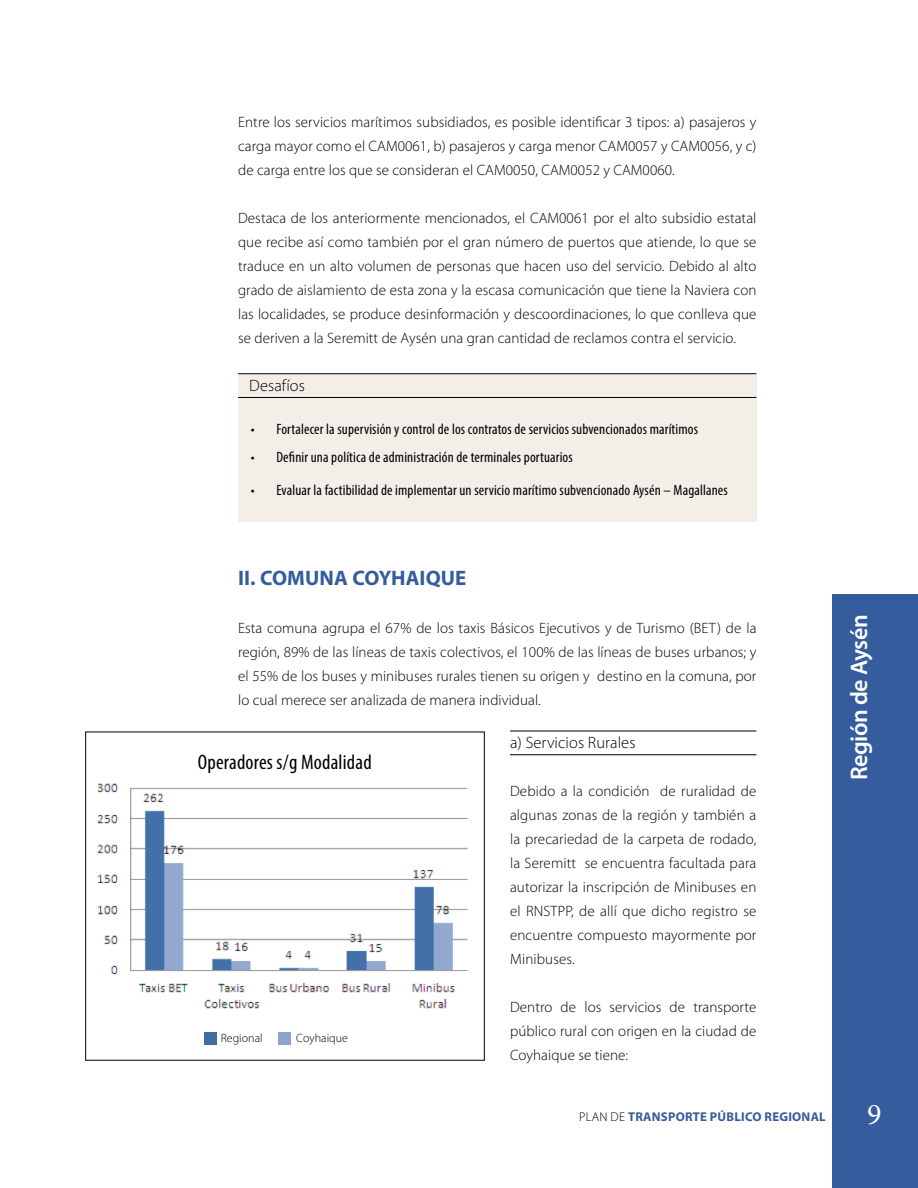
<style>
.page{position:relative;width:918px;height:1188px;background:#fff}
.page>*{position:absolute;margin:0;border:0;box-sizing:border-box;transform-origin:0 0}
.t1{font:30px "Minion Pro";color:#fff}
.t2{font:600 24px "Myriad Pro";letter-spacing:-.02em;color:#fff}
.t3{font:condensed 21px "Myriad Pro";letter-spacing:.01em;color:#000}
.t4{font:700 21px "Myriad Pro";letter-spacing:.005em;color:#355d9e}
.t5{font:300 16.5px "Myriad Pro";letter-spacing:.005em;color:#000}
.t6{font:300 15px/24px "Myriad Pro";letter-spacing:.005em;color:#000;text-align:justify}
.t7{font:condensed 15px "Myriad Pro";letter-spacing:.01em;color:#000}
.t8{font:700 12.75px "Myriad Pro";letter-spacing:.02em;color:#355d9e}
.t9{font:300 12px "Myriad Pro";letter-spacing:.005em;color:#000}
.s1{font-weight:300;color:#000}
</style>
<div class="page">
<div style="left:833px;top:594px;width:85px;height:594px;background:#355d9e"></div>
<div style="left:238px;top:374px;width:518px;height:147px;background:#f3eee8"></div>
<hr style="left:238px;top:373px;width:518px;height:1px;background:#000">
<hr style="left:238px;top:397px;width:518px;height:1px;background:#000">
<hr style="left:510px;top:731px;width:246px;height:1px;background:#000">
<hr style="left:510px;top:754px;width:246px;height:1px;background:#000">
<img style="left:97px;top:783px;width:371px;height:226px">
<div style="left:204px;top:1032px;width:13px;height:13px;background:#3f6d9f"></div>
<div style="left:278px;top:1032px;width:13px;height:13px;background:#8da3ca"></div>
<div style="left:85px;top:732px;width:400px;height:328px;border:1px solid #000"></div>
<p class="t6" style="left:238px;top:110px;width:520px">Entre los servicios marítimos subsidiados, es posible identificar 3 tipos: a) pasajeros y carga mayor como el CAM0061, b) pasajeros y carga menor CAM0057 y CAM0056, y c) de carga entre los que se consideran el CAM0050, CAM0052 y CAM0060.</p>
<p class="t6" style="left:238px;top:206px;width:520px">Destaca de los anteriormente mencionados, el CAM0061 por el alto subsidio estatal que recibe así como también por el gran número de puertos que atiende, lo que se traduce en un alto volumen de personas que hacen uso del servicio. Debido al alto grado de aislamiento de esta zona y la escasa comunicación que tiene la Naviera con las localidades, se produce desinformación y descoordinaciones, lo que conlleva que se deriven a la Seremitt de Aysén una gran cantidad de reclamos contra el servicio.</p>
<p class="t5" style="left:249px;top:375px;width:57px">Desafíos</p>
<p class="t7" style="left:251px;top:420px;width:449px">• Fortalecer la supervisión y control de los contratos de servicios subvencionados marítimos</p>
<p class="t7" style="left:251px;top:448px;width:323px">• Definir una política de administración de terminales portuarios</p>
<p class="t7" style="left:251px;top:481px;width:479px">• Evaluar la factibilidad de implementar un servicio marítimo subvencionado Aysén – Magallanes</p>
<h3 class="t4" style="left:238px;top:564px;width:230px">II. COMUNA COYHAIQUE</h3>
<p class="t6" style="left:238px;top:616px;width:520px">Esta comuna agrupa el 67% de los taxis Básicos Ejecutivos y de Turismo (BET) de la región, 89% de las líneas de taxis colectivos, el 100% de las líneas de buses urbanos; y el 55% de los buses y minibuses rurales tienen su origen y destino en la comuna, por lo cual merece ser analizada de manera individual.</p>
<p class="t5" style="left:510px;top:733px;width:127px">a) Servicios Rurales</p>
<p class="t6" style="left:510px;top:779px;width:248px">Debido a la condición de ruralidad de algunas zonas de la región y también a la precariedad de la carpeta de rodado, la Seremitt se encuentra facultada para autorizar la inscripción de Minibuses en el RNSTPP, de allí que dicho registro se encuentre compuesto mayormente por Minibuses.</p>
<p class="t6" style="left:510px;top:995px;width:248px">Dentro de los servicios de transporte público rural con origen en la ciudad de Coyhaique se tiene:</p>
<h3 class="t3" style="left:198px;top:750px;width:175px">Operadores s/g Modalidad</h3>
<p class="t9" style="left:221px;top:1031px;width:44px">Regional</p>
<p class="t9" style="left:296px;top:1031px;width:53px">Coyhaique</p>
<h2 class="t2" style="left:844px;top:780px;width:167px;rotate:-90deg">Región de Aysén</h2>
<p class="t8" style="left:579px;top:1109px;width:248px"><span class="s1">PLAN DE</span> TRANSPORTE PÚBLICO REGIONAL</p>
<h1 class="t1" style="left:867px;top:1094px;width:16px">9</h1>
</div>
